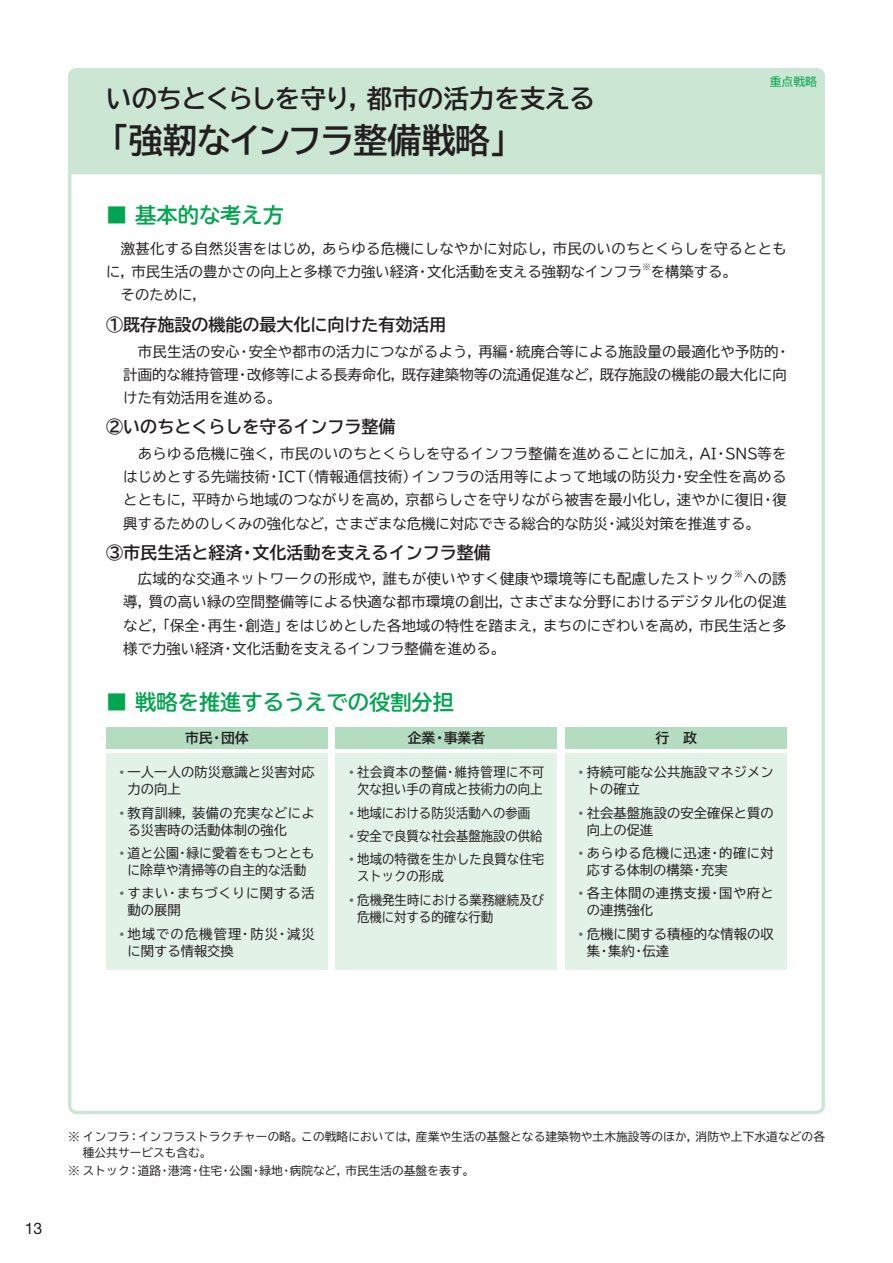
<style>
.page{position:relative;width:893px;height:1263px;background:#fff}
.page>*{position:absolute;margin:0;border:0;box-sizing:border-box;transform-origin:0 0}
.t1{font:700 34.05px "TBUD Go Std";letter-spacing:-.01em;color:#231f20}
.t2{font:700 25.5px "TBUD Go Std";letter-spacing:-.02em;color:#231f20}
.t3{font:700 21.3px "TBUDR Go Std";color:#00a54f}
.t4{font:700 16.95px "TBUD Go Std";color:#231f20}
.t5{font:15.9px "Helvetica Neue LT Std";color:#231f20}
.t6{font:14.4px/23.4px "TBUD Go Std";letter-spacing:.005em;color:#231f20}
.t7{font:700 13.8px "TBUD Go Std";color:#231f20}
.t8{font:13.35px/17px "TBUD Go Std";letter-spacing:.005em;color:#231f20;scale:.93 1}
.t9{font:13.35px/17px "TBUD Go Std";letter-spacing:.005em;color:#231f20}
.t10{font:13.35px/17px "TBUD Go Std";letter-spacing:.04em;color:#231f20}
.t11{font:13.35px/17px "TBUD Go Std";letter-spacing:.005em;color:#231f20;text-align:center;scale:.96 1}
.t12{font:13.35px/17px "TBUD Go Std";letter-spacing:.08em;color:#231f20}
.t13{font:11.7px/15.9px "TBUD Go Std";letter-spacing:.005em;color:#231f20}
.t14{font:11.7px "TBUD Go Std";color:#00a54f}
.t15{font:8.4px "TBUD Go Std";color:#231f20}
.s1{color:#6c6d70}
</style>
<div class="page">
<div style="left:68px;top:68px;width:757px;height:108px;background:#cbe6d3"></div>
<div style="left:106px;top:753px;width:221px;height:216px;background:#e3f2e7"></div>
<div style="left:106px;top:727px;width:221px;height:21px;background:#b3dcc0"></div>
<div style="left:336px;top:753px;width:221px;height:216px;background:#e3f2e7"></div>
<div style="left:336px;top:727px;width:221px;height:21px;background:#b3dcc0"></div>
<div style="left:566px;top:753px;width:221px;height:216px;background:#e3f2e7"></div>
<div style="left:566px;top:727px;width:221px;height:21px;background:#b3dcc0"></div>
<h2 class="t2" style="left:106px;top:77px;width:490px">いのちとくらしを守り，都市の活力を支える</h2>
<h1 class="t1" style="left:95px;top:113px;width:430px">「強靭なインフラ整備戦略」</h1>
<p class="t14" style="left:770px;top:72px;width:49px">重点戦略</p>
<h3 class="t3" style="left:106px;top:197px;width:179px">■ 基本的な考え方</h3>
<p class="t6" style="left:106px;top:236px;width:682px">　激甚化する自然災害をはじめ，あらゆる危機にしなやかに対応し，市民のいのちとくらしを守るとともに，市民生活の豊かさの向上と多様で力強い経済・文化活動を支える強靭なインフラ</p>
<p class="t15" style="left:642px;top:260px;width:10px">※</p>
<p class="t6" style="left:651px;top:260px;width:88px">を構築する。</p>
<p class="t6" style="left:106px;top:283px;width:102px">　そのために，</p>
<p class="t4" style="left:106px;top:311px;width:342px">①既存施設の機能の最大化に向けた有効活用</p>
<p class="t6" style="left:123px;top:339px;width:668px">　市民生活の安心・安全や都市の活力につながるよう，再編・統廃合等による施設量の最適化や予防的・計画的な維持管理・改修等による長寿命化，既存建築物等の流通促進など，既存施設の機能の最大化に向けた有効活用を進める。</p>
<p class="t4" style="left:106px;top:413px;width:291px">②いのちとくらしを守るインフラ整備</p>
<p class="t6" style="left:123px;top:441px;width:665px;text-align:justify">　あらゆる危機に強く，市民のいのちとくらしを守るインフラ整備を進めることに加え，AI・SNS等をはじめとする先端技術・ICT（情報通信技術）インフラの活用等によって地域の防災力・安全性を高めるとともに，平時から地域のつながりを高め，京都らしさを守りながら被害を最小化し，速やかに復旧・復興するためのしくみの強化など，さまざまな危機に対応できる総合的な防災・減災対策を推進する。</p>
<p class="t4" style="left:106px;top:538px;width:386px">③市民生活と経済・文化活動を支えるインフラ整備</p>
<p class="t6" style="left:123px;top:567px;width:612px">　広域的な交通ネットワークの形成や，誰もが使いやすく健康や環境等にも配慮したストック</p>
<p class="t15" style="left:734px;top:567px;width:10px">※</p>
<p class="t6" style="left:123px;top:567px;width:665px;text-align:justify;text-indent:620px">への誘導，質の高い緑の空間整備等による快適な都市環境の創出，さまざまな分野におけるデジタル化の促進など，「保全・再生・創造」をはじめとした各地域の特性を踏まえ，まちのにぎわいを高め，市民生活と多様で力強い経済・文化活動を支えるインフラ整備を進める。</p>
<h3 class="t3" style="left:106px;top:685px;width:349px">■ 戦略を推進するうえでの役割分担</h3>
<p class="t7" style="left:185px;top:727px;width:65px">市民・団体</p>
<p class="t9" style="left:128px;top:763px;width:189px;text-indent:-9px"><span class="s1">•</span> 一人一人の防災意識と災害対応力の向上</p>
<p class="t9" style="left:128px;top:804px;width:189px;text-indent:-9px"><span class="s1">•</span> 教育訓練，装備の充実などによる災害時の活動体制の強化</p>
<p class="t11" style="left:119px;top:844px;width:205px"><span class="s1">•</span> 道と公園・緑に愛着をもつとともに除草や清掃等の自主的な活動</p>
<p class="t10" style="left:128px;top:885px;width:189px;text-indent:-9px"><span class="s1">•</span> すまい・まちづくりに関する活動の展開</p>
<p class="t12" style="left:128px;top:925px;width:189px;text-indent:-9px"><span class="s1">•</span> 地域での危機管理・防災・減災に関する情報交換</p>
<p class="t7" style="left:408px;top:727px;width:79px">企業・事業者</p>
<p class="t8" style="left:349px;top:763px;width:212px;text-align:center"><span class="s1">•</span> 社会資本の整備・維持管理に不可欠な担い手の育成と技術力の向上</p>
<p class="t8" style="left:349px;top:804px;width:197px"><span class="s1">•</span> 地域における防災活動への参画</p>
<p class="t8" style="left:349px;top:827px;width:210px"><span class="s1">•</span> 安全で良質な社会基盤施設の供給</p>
<p class="t8" style="left:357px;top:851px;width:203px;text-indent:-9px"><span class="s1">•</span> 地域の特徴を生かした良質な住宅ストックの形成</p>
<p class="t8" style="left:357px;top:891px;width:203px;text-indent:-9px"><span class="s1">•</span> 危機発生時における業務継続及び危機に対する的確な行動</p>
<p class="t7" style="left:655px;top:727px;width:43px">行　政</p>
<p class="t9" style="left:587px;top:763px;width:189px;text-indent:-9px"><span class="s1">•</span> 持続可能な公共施設マネジメントの確立</p>
<p class="t9" style="left:587px;top:804px;width:189px;text-indent:-9px"><span class="s1">•</span> 社会基盤施設の安全確保と質の向上の促進</p>
<p class="t10" style="left:587px;top:844px;width:189px;text-indent:-9px"><span class="s1">•</span> あらゆる危機に迅速・的確に対応する体制の構築・充実</p>
<p class="t10" style="left:587px;top:885px;width:189px;text-indent:-9px"><span class="s1">•</span> 各主体間の連携支援・国や府との連携強化</p>
<p class="t9" style="left:587px;top:925px;width:189px;text-indent:-9px"><span class="s1">•</span> 危機に関する積極的な情報の収集・集約・伝達</p>
<p class="t5" style="left:25px;top:1218px;width:19px">13</p>
<p class="t13" style="left:83px;top:1129px;width:744px;text-indent:-15px">※ インフラ：インフラストラクチャーの略。この戦略においては，産業や生活の基盤となる建築物や土木施設等のほか，消防や上下水道などの各種公共サービスも含む。</p>
<p class="t13" style="left:68px;top:1163px;width:408px">※ ストック：道路・港湾・住宅・公園・緑地・病院など，市民生活の基盤を表す。</p>
</div>
